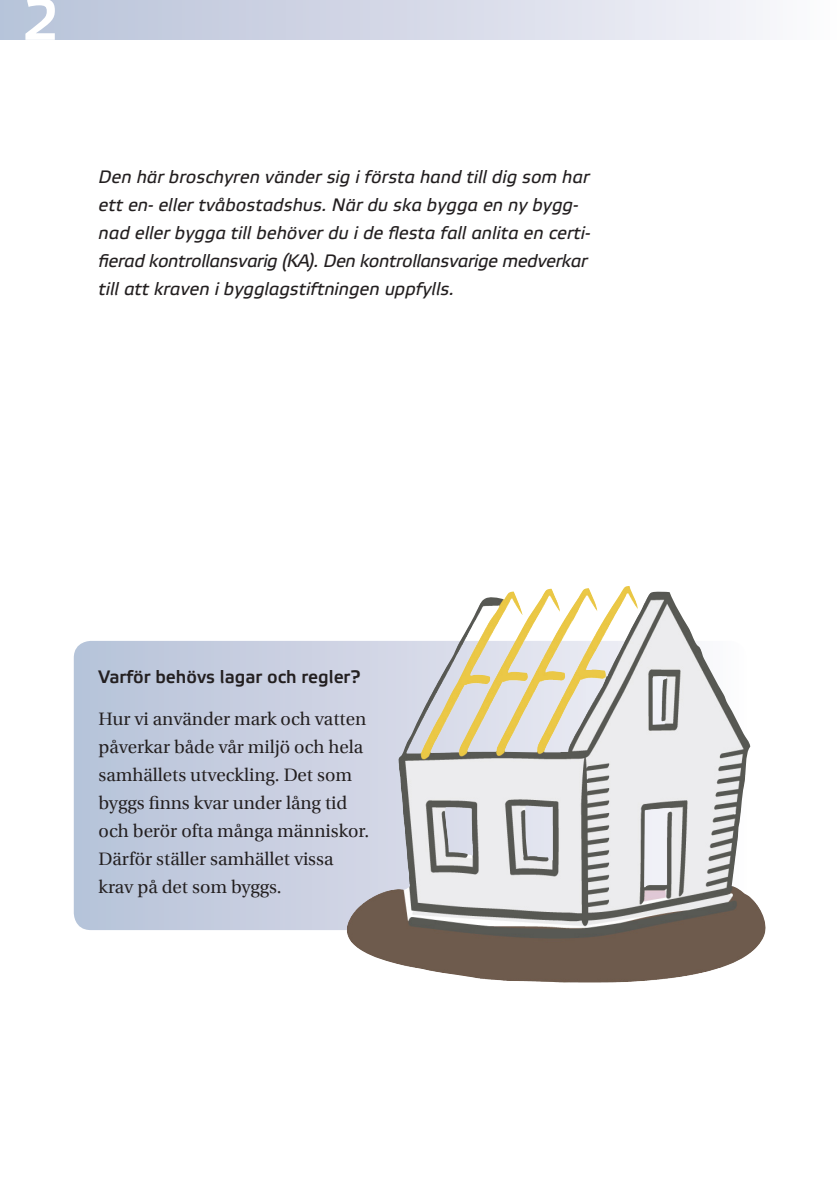
<style>
.page{position:relative;width:840px;height:1191px;background:#fff}
.page>*{position:absolute;margin:0;border:0;box-sizing:border-box;transform-origin:0 0}
.t1{font:500 58px "Etelka";color:#fff}
.Brödtext{font:italic 18px/28px "Etelka Text";color:#231f20}
.Brödtext-2{font:18px "Boverket Utopia";color:#231f20}
.Rubrik_i_ruta{font:500 18px "Etelka";color:#231f20}
</style>
<div class="page">
<div style="left:0;top:0;width:839px;height:40px;background:linear-gradient(to right,#b6c0d7,#f9f7fb)"></div>
<div style="left:74px;top:641px;width:672px;height:289px;background:#c3cbde;border-radius:17px"></div>
<img style="left:343px;top:588px;width:423px;height:394px">
<p class="t1" style="left:23px;top:-13px;width:38px">2</p>
<p class="Brödtext" style="left:99px;top:164px;width:493px">Den här broschyren vänder sig i första hand till dig som har ett en- eller tvåbostadshus. När du ska bygga en ny bygg&shy;nad eller bygga till behöver du i de flesta fall anlita en certi&shy;fierad kontrollansvarig (KA). Den kontrollansvarige medverkar till att kraven i bygglagstiftningen uppfylls.</p>
<p class="Rubrik_i_ruta" style="left:99px;top:666px;width:263px">Varför behövs lagar och regler?</p>
<p class="Brödtext-2" style="left:99px;top:709px;width:269px">Hur vi använder mark och vatten</p>
<p class="Brödtext-2" style="left:99px;top:737px;width:266px">påverkar både vår miljö och hela</p>
<p class="Brödtext-2" style="left:99px;top:765px;width:255px">samhällets utveckling. Det som</p>
<p class="Brödtext-2" style="left:99px;top:793px;width:250px">byggs finns kvar under lång tid</p>
<p class="Brödtext-2" style="left:99px;top:821px;width:272px">och berör ofta många människor.</p>
<p class="Brödtext-2" style="left:99px;top:849px;width:236px">Därför ställer samhället vissa</p>
<p class="Brödtext-2" style="left:99px;top:877px;width:184px">krav på det som byggs.</p>
</div>
